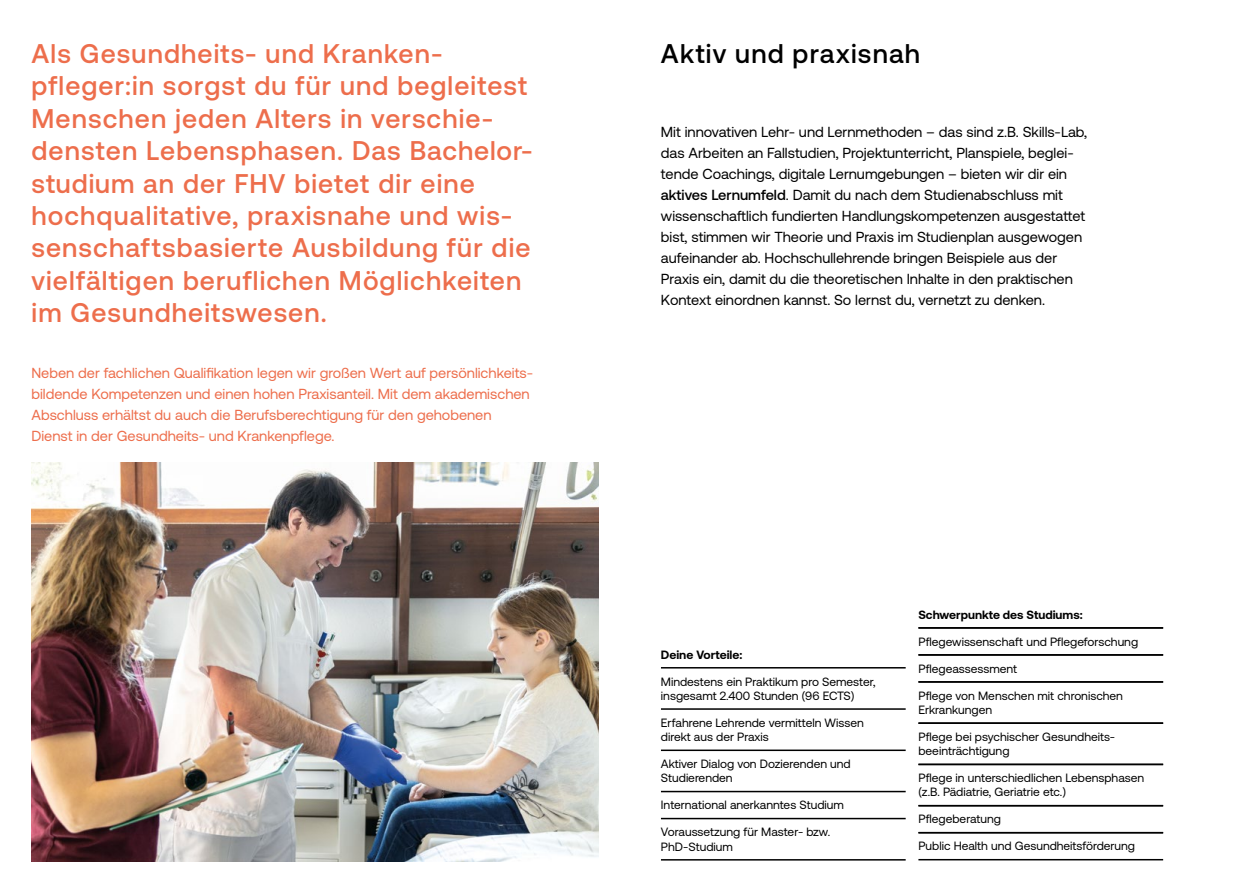
<style>
.page{position:relative;width:1259px;height:893px;background:#fff}
.page>*{position:absolute;margin:0;border:0;box-sizing:border-box;transform-origin:0 0}
.t1{font:500 27px/32.4px "Aeonik Pro";letter-spacing:.04em;color:#ed6e4c}
.t2{font:500 27px "Aeonik Pro";letter-spacing:.045em;color:#000}
.t3{font:14.55px/21px "Aeonik Pro";color:#000}
.t4{font:14.55px/21px "Aeonik Pro";color:#ed6e4c}
.t5{font:12px/14.2px "Aeonik Pro";color:#000}
.t6{font:700 12px "Aeonik Pro";color:#000}
.s1{font-weight:500}
</style>
<div class="page">
<hr style="left:661px;top:667px;width:244px;height:1px;background:#000">
<hr style="left:661px;top:708px;width:244px;height:2px;background:#000">
<hr style="left:661px;top:749px;width:244px;height:2px;background:#000">
<hr style="left:661px;top:791px;width:244px;height:1px;background:#000">
<hr style="left:661px;top:818px;width:244px;height:1px;background:#000">
<hr style="left:661px;top:859px;width:244px;height:2px;background:#000">
<hr style="left:918px;top:627px;width:245px;height:2px;background:#000">
<hr style="left:918px;top:654px;width:245px;height:2px;background:#000">
<hr style="left:918px;top:681px;width:245px;height:2px;background:#000">
<hr style="left:918px;top:722px;width:245px;height:2px;background:#000">
<hr style="left:918px;top:764px;width:245px;height:1px;background:#000">
<hr style="left:918px;top:805px;width:245px;height:1px;background:#000">
<hr style="left:918px;top:832px;width:245px;height:1px;background:#000">
<hr style="left:918px;top:859px;width:245px;height:1px;background:#000">
<img style="left:31px;top:462px;width:567px;height:399px">
<p class="t1" style="left:31px;top:37px;width:503px">Als Gesundheits- und Kranken&shy;pfleger:in sorgst du für und begleitest Menschen jeden Alters in verschie&shy;densten Lebensphasen. Das Bachelor&shy;studium an der FHV bietet dir eine hochqualitative, praxisnahe und wis&shy;senschaftsbasierte Ausbildung für die vielfältigen beruflichen Möglichkeiten im Gesundheitswesen.</p>
<p class="t4" style="left:31px;top:362px;width:503px">Neben der fachlichen Qualifikation legen wir großen Wert auf persönlichkeits&shy;bildende Kompetenzen und einen hohen Praxisanteil. Mit dem akademischen Abschluss erhältst du auch die Berufsberechtigung für den gehobenen Dienst in der Gesundheits- und Krankenpflege.</p>
<h1 class="t2" style="left:661px;top:39px;width:261px">Aktiv und praxisnah</h1>
<p class="t3" style="left:661px;top:121px;width:427px">Mit innovativen Lehr- und Lernmethoden – das sind z.B. Skills-Lab, das Arbeiten an Fallstudien, Projektunterricht, Planspiele, beglei&shy;tende Coachings, digitale Lernumgebungen – bieten wir dir ein <span class="s1">aktives Lernumfeld</span>. Damit du nach dem Studienabschluss mit wissenschaftlich fundierten Handlungskompetenzen ausgestattet bist, stimmen wir Theorie und Praxis im Studienplan ausgewogen aufeinander ab. Hochschullehrende bringen Beispiele aus der Praxis ein, damit du die theoretischen Inhalte in den praktischen Kontext einordnen kannst. So lernst du, vernetzt zu denken.</p>
<p class="t6" style="left:661px;top:648px;width:83px">Deine Vorteile:</p>
<p class="t5" style="left:661px;top:674px;width:216px">Mindestens ein Praktikum pro Semester, insgesamt 2.400 Stunden (96 ECTS)</p>
<p class="t5" style="left:661px;top:715px;width:204px">Erfahrene Lehrende vermitteln Wissen direkt aus der Praxis</p>
<p class="t5" style="left:661px;top:757px;width:191px">Aktiver Dialog von Dozierenden und<br>Studierenden</p>
<p class="t5" style="left:661px;top:798px;width:184px">International anerkanntes Studium</p>
<p class="t5" style="left:661px;top:825px;width:171px">Voraussetzung für Master- bzw.<br>PhD-Studium</p>
<p class="t6" style="left:918px;top:608px;width:166px">Schwerpunkte des Studiums:</p>
<p class="t5" style="left:918px;top:634px;width:221px">Pflegewissenschaft und Pflegeforschung</p>
<p class="t5" style="left:918px;top:661px;width:100px">Pflegeassessment</p>
<p class="t5" style="left:918px;top:688px;width:206px">Pflege von Menschen mit chronischen<br>Erkrankungen</p>
<p class="t5" style="left:918px;top:730px;width:198px">Pflege bei psychischer Gesundheits&shy;beeinträchtigung</p>
<p class="t5" style="left:918px;top:771px;width:227px">Pflege in unterschiedlichen Lebensphasen (z.B. Pädiatrie, Geriatrie etc.)</p>
<p class="t5" style="left:918px;top:812px;width:84px">Pflegeberatung</p>
<p class="t5" style="left:918px;top:839px;width:218px">Public Health und Gesundheitsförderung</p>
</div>
